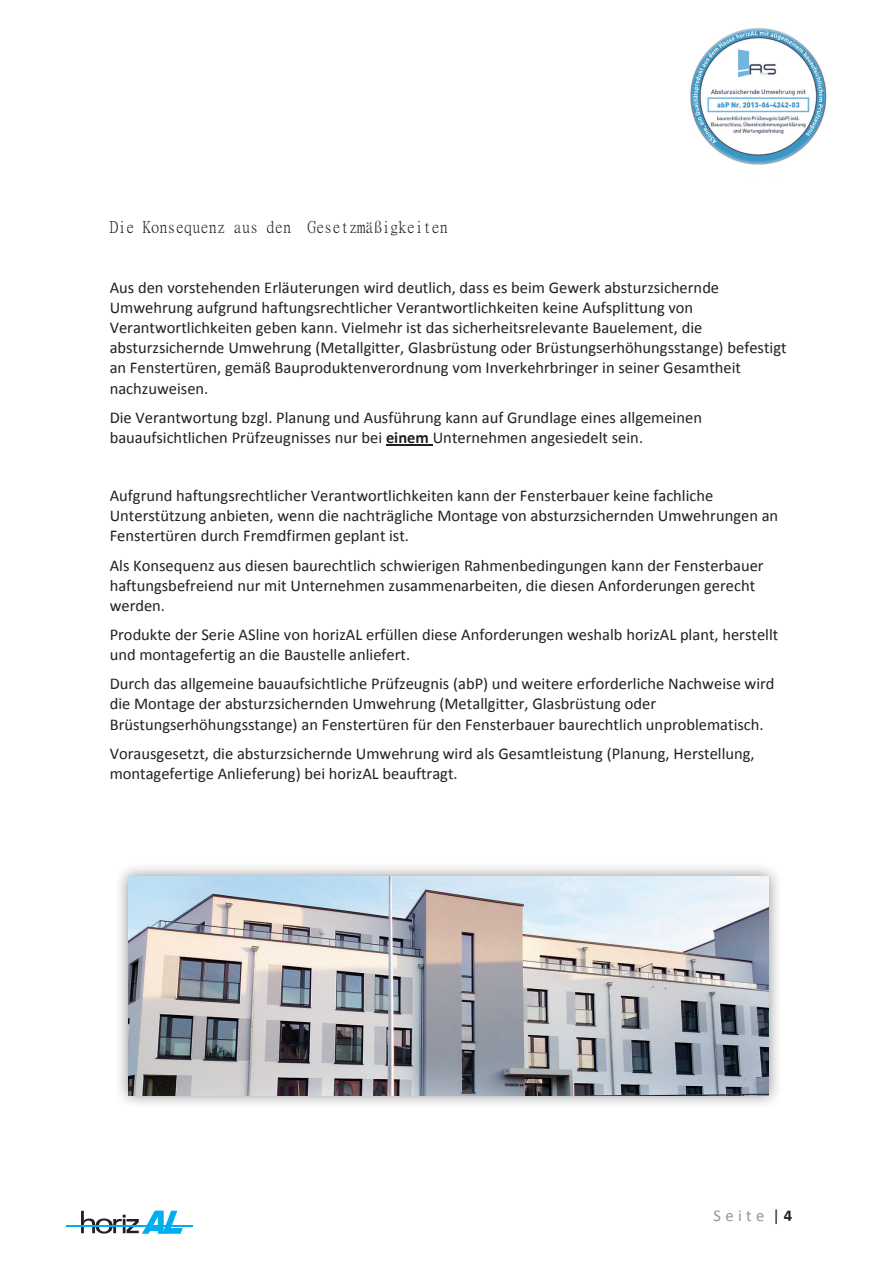
<style>
.page{position:relative;width:894px;height:1264px;background:#fff}
.page>*{position:absolute;margin:0;border:0;box-sizing:border-box;transform-origin:0 0}
.t1{font:16.5px/20.1px "Calibri";color:#231f20}
.t2{font:16.5px "Ming Li U Ext B";letter-spacing:.005em;color:#231f20}
.t3{font:16.5px "Calibri";letter-spacing:.27em;color:#939598}
.s1{font-weight:700}
.s2{color:#231f20}
.s3{font-weight:700;color:#231f20}
</style>
<div class="page">
<svg style="left:81px;top:1211px;width:101px;height:23px"></svg>
<hr style="left:66px;top:1226px;width:126px;height:1px;background:#00aeef">
<img style="left:690px;top:28px;width:137px;height:137px">
<hr style="left:386px;top:445px;width:47px;height:1px;background:#231f20">
<div style="left:114px;top:863px;width:669px;height:246px;background:#231f20;opacity:.5"></div>
<img style="left:129px;top:876px;width:639px;height:219px">
<p class="t2" style="left:110px;top:219px;width:340px">Die Konsequenz aus den Gesetzmäßigkeiten</p>
<p class="t1" style="left:110px;top:277px;width:678px">Aus den vorstehenden Erläuterungen wird deutlich, dass es beim Gewerk absturzsichernde Umwehrung aufgrund haftungsrechtlicher Verantwortlichkeiten keine Aufsplittung von Verantwortlichkeiten geben kann. Vielmehr ist das sicherheitsrelevante Bauelement, die absturzsichernde Umwehrung (Metallgitter, Glasbrüstung oder Brüstungserhöhungsstange) befestigt an Fenstertüren, gemäß Bauproduktenverordnung vom Inverkehrbringer in seiner Gesamtheit nachzuweisen.</p>
<p class="t1" style="left:110px;top:407px;width:594px">Die Verantwortung bzgl. Planung und Ausführung kann auf Grundlage eines allgemeinen bauaufsichtlichen Prüfzeugnisses nur bei <span class="s1">einem</span> Unternehmen angesiedelt sein.</p>
<p class="t1" style="left:110px;top:486px;width:670px">Aufgrund haftungsrechtlicher Verantwortlichkeiten kann der Fensterbauer keine fachliche<br>Unterstützung anbieten, wenn die nachträgliche Montage von absturzsichernden Umwehrungen an<br>Fenstertüren durch Fremdfirmen geplant ist.</p>
<p class="t1" style="left:110px;top:555px;width:655px">Als Konsequenz aus diesen baurechtlich schwierigen Rahmenbedingungen kann der Fensterbauer haftungsbefreiend nur mit Unternehmen zusammenarbeiten, die diesen Anforderungen gerecht werden.</p>
<p class="t1" style="left:110px;top:625px;width:670px">Produkte der Serie ASline von horizAL erfüllen diese Anforderungen weshalb horizAL plant, herstellt und montagefertig an die Baustelle anliefert.</p>
<p class="t1" style="left:110px;top:674px;width:666px">Durch das allgemeine bauaufsichtliche Prüfzeugnis (abP) und weitere erforderliche Nachweise wird die Montage der absturzsichernden Umwehrung (Metallgitter, Glasbrüstung oder<br>Brüstungserhöhungsstange) an Fenstertüren für den Fensterbauer baurechtlich unproblematisch.</p>
<p class="t1" style="left:110px;top:743px;width:646px">Vorausgesetzt, die absturzsichernde Umwehrung wird als Gesamtleistung (Planung, Herstellung, montagefertige Anlieferung) bei horizAL beauftragt.</p>
<p class="t3" style="left:713px;top:1205px;width:80px">Seite <span class="s2">|</span> <span class="s3">4</span></p>
</div>
